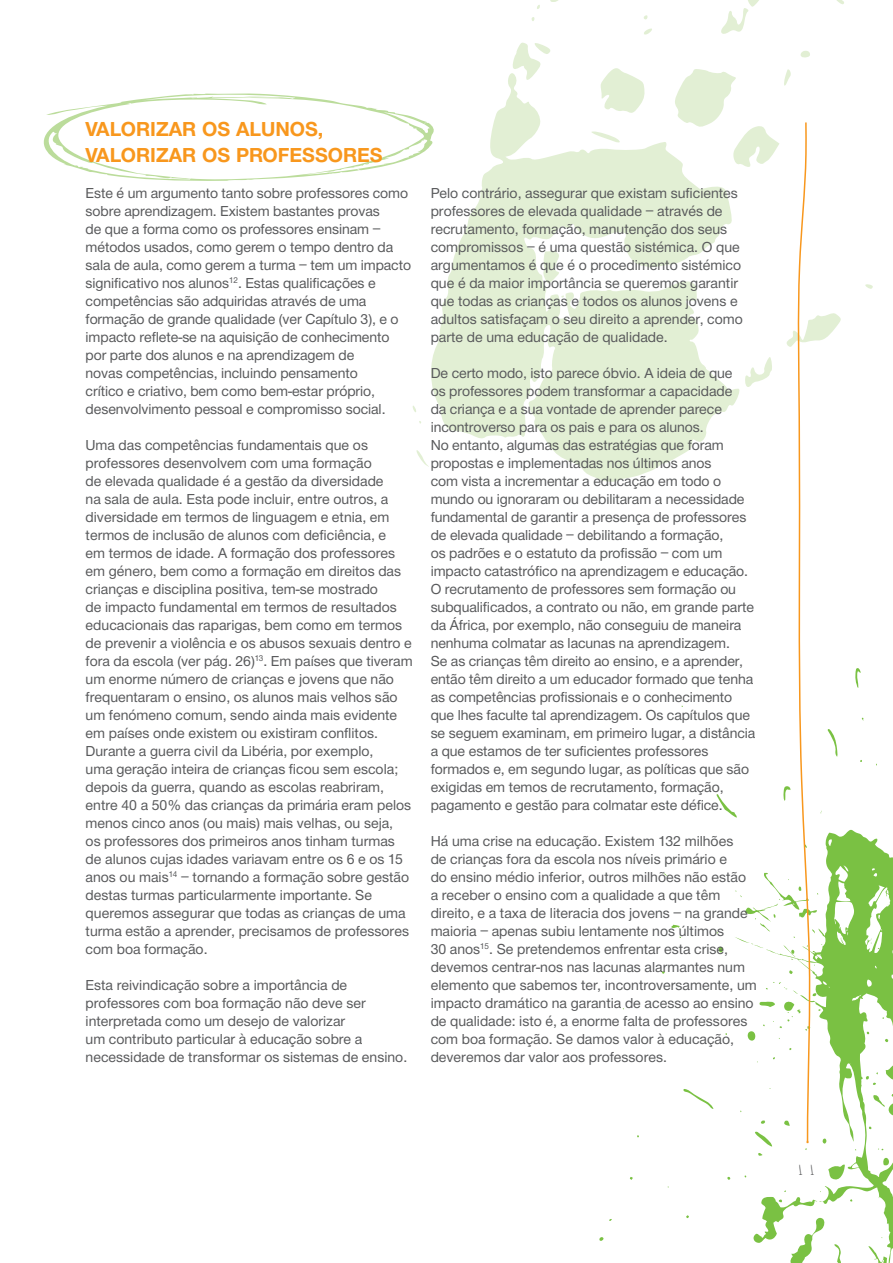
<style>
.page{position:relative;width:893px;height:1263px;background:#fff}
.page>*{position:absolute;margin:0;border:0;box-sizing:border-box;transform-origin:0 0}
.t1{font:21px/25.2px "Helvetica Neue H75";letter-spacing:.025em;color:#f8971d}
.t2{font:15px/18px "Helvetica Neue H55";color:#58595b}
.t3{font:700 13.5px "Podioti";color:#58595b}
</style>
<div class="page">
<svg style="left:599px;top:1237px;width:4px;height:4px"></svg>
<svg style="left:413px;top:0;width:431px;height:482px"></svg>
<svg style="left:661px;top:121px;width:232px;height:1142px"></svg>
<svg style="left:43px;top:93px;width:392px;height:88px"></svg>
<h1 class="t1" style="left:86px;top:119px;width:299px">VALORIZAR OS ALUNOS,<br>VALORIZAR OS PROFESSORES</h1>
<p class="t2" style="left:86px;top:185px;width:327px">Este é um argumento tanto sobre professores como sobre aprendizagem. Existem bastantes provas<br>de que a forma como os professores ensinam – métodos usados, como gerem o tempo dentro da sala de aula, como gerem a turma – tem um impacto significativo nos alunos<sup>12</sup>. Estas qualificações e competências são adquiridas através de uma formação de grande qualidade (ver Capítulo 3), e o impacto reflete-se na aquisição de conhecimento por parte dos alunos e na aprendizagem de<br>novas competências, incluindo pensamento<br>crítico e criativo, bem como bem-estar próprio, desenvolvimento pessoal e compromisso social.</p>
<p class="t2" style="left:86px;top:437px;width:329px">Uma das competências fundamentais que os professores desenvolvem com uma formação<br>de elevada qualidade é a gestão da diversidade<br>na sala de aula. Esta pode incluir, entre outros, a diversidade em termos de linguagem e etnia, em termos de inclusão de alunos com deficiência, e<br>em termos de idade. A formação dos professores em género, bem como a formação em direitos das crianças e disciplina positiva, tem-se mostrado<br>de impacto fundamental em termos de resultados educacionais das raparigas, bem como em termos de prevenir a violência e os abusos sexuais dentro e fora da escola (ver pág. 26)<sup>13</sup>. Em países que tiveram um enorme número de crianças e jovens que não frequentaram o ensino, os alunos mais velhos são um fenómeno comum, sendo ainda mais evidente em países onde existem ou existiram conflitos.<br>Durante a guerra civil da Libéria, por exemplo,<br>uma geração inteira de crianças ficou sem escola; depois da guerra, quando as escolas reabriram, entre 40 a 50% das crianças da primária eram pelos menos cinco anos (ou mais) mais velhas, ou seja,<br>os professores dos primeiros anos tinham turmas de alunos cujas idades variavam entre os 6 e os 15 anos ou mais<sup>14</sup> – tornando a formação sobre gestão destas turmas particularmente importante. Se queremos assegurar que todas as crianças de uma turma estão a aprender, precisamos de professores com boa formação.</p>
<p class="t2" style="left:86px;top:977px;width:323px">Esta reivindicação sobre a importância de professores com boa formação não deve ser interpretada como um desejo de valorizar<br>um contributo particular à educação sobre a necessidade de transformar os sistemas de ensino.</p>
<p class="t2" style="left:431px;top:185px;width:314px">Pelo contrário, assegurar que existam suficientes professores de elevada qualidade – através de recrutamento, formação, manutenção dos seus compromissos – é uma questão sistémica. O que argumentamos é que é o procedimento sistémico que é da maior importância se queremos garantir que todas as crianças e todos os alunos jovens e adultos satisfaçam o seu direito a aprender, como parte de uma educação de qualidade.</p>
<p class="t2" style="left:431px;top:365px;width:326px">De certo modo, isto parece óbvio. A ideia de que<br>os professores podem transformar a capacidade<br>da criança e a sua vontade de aprender parece incontroverso para os pais e para os alunos.<br>No entanto, algumas das estratégias que foram propostas e implementadas nos últimos anos<br>com vista a incrementar a educação em todo o mundo ou ignoraram ou debilitaram a necessidade fundamental de garantir a presença de professores de elevada qualidade – debilitando a formação,<br>os padrões e o estatuto da profissão – com um impacto catastrófico na aprendizagem e educação.<br>O recrutamento de professores sem formação ou subqualificados, a contrato ou não, em grande parte da África, por exemplo, não conseguiu de maneira nenhuma colmatar as lacunas na aprendizagem.<br>Se as crianças têm direito ao ensino, e a aprender, então têm direito a um educador formado que tenha as competências profissionais e o conhecimento que lhes faculte tal aprendizagem. Os capítulos que se seguem examinam, em primeiro lugar, a distância a que estamos de ter suficientes professores formados e, em segundo lugar, as políticas que são exigidas em temos de recrutamento, formação, pagamento e gestão para colmatar este défice.</p>
<p class="t2" style="left:431px;top:833px;width:328px">Há uma crise na educação. Existem 132 milhões<br>de crianças fora da escola nos níveis primário e<br>do ensino médio inferior, outros milhões não estão a receber o ensino com a qualidade a que têm direito, e a taxa de literacia dos jovens – na grande maioria – apenas subiu lentamente nos últimos<br>30 anos<sup>15</sup>. Se pretendemos enfrentar esta crise, devemos centrar-nos nas lacunas alarmantes num elemento que sabemos ter, incontroversamente, um impacto dramático na garantia de acesso ao ensino de qualidade: isto é, a enorme falta de professores com boa formação. Se damos valor à educação, deveremos dar valor aos professores.</p>
<p class="t3" style="left:795px;top:1162px;width:25px">11</p>
</div>
